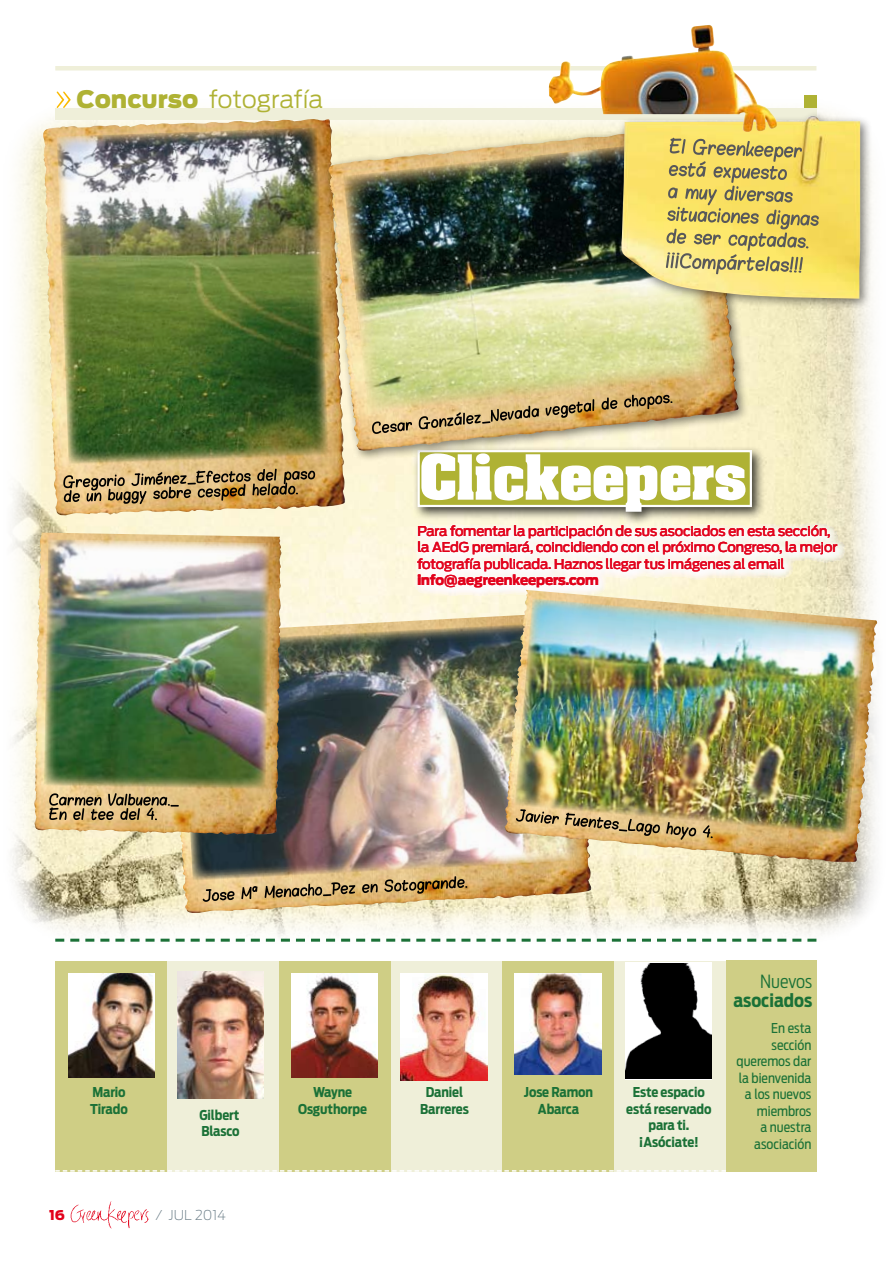
<style>
.page{position:relative;width:893px;height:1263px;background:#fff}
.page>*{position:absolute;margin:0;border:0;box-sizing:border-box;transform-origin:0 0}
.t1{font:700 52.95px "Aaron";color:#fff}
.t2{font:300 24px "Antenna";color:#afb234}
.t3{font:700 18px "Antenna Cond";color:#1b7137}
.t4{font:300 18px "Antenna Cond";color:#1b7137}
.t5{font:13.5px/16.5px "Antenna";letter-spacing:-.01em;color:#e2001a}
.t6{font:700 13.5px/16.5px "Antenna Cond";letter-spacing:-.005em;color:#1b7137;text-align:center}
.t7{font:13.5px/16.5px "Antenna Cond";color:#1b7137;text-align:right}
.t8{font:700 13.5px "Antenna";letter-spacing:-.01em;color:#e2001a}
.t9{font:200 13.5px "Antenna";color:#697c86}
.t10{font:900 13.5px "Antenna";color:#e2001a}
.s1{font-weight:900}
</style>
<div class="page">
<img style="left:70px;top:1201px;width:79px;height:28px">
<img style="left:11px;top:96px;width:867px;height:846px">
<div style="left:413px;top:445px;width:429px;height:110px;background:#000;opacity:.75"></div>
<div style="left:419px;top:451px;width:332px;height:55px;background:#afb234"></div>
<div style="left:418px;top:450px;width:334px;height:57px;border:2px solid #fff"></div>
<div style="left:411px;top:519px;width:473px;height:93px;background:#fff;opacity:.75"></div>
<div style="left:55px;top:108px;width:761px;height:11px;background:#efefd9"></div>
<div style="left:55px;top:66px;width:761px;height:5px;background:#efefd9"></div>
<svg style="left:57px;top:92px;width:14px;height:16px"></svg>
<div style="left:804px;top:95px;width:12px;height:13px;background:#afb234"></div>
<div style="left:55px;top:961px;width:761px;height:210px;background:#efefd9"></div>
<svg style="left:55px;top:939px;width:761px;height:3px"></svg>
<div style="left:279px;top:961px;width:112px;height:210px;background:#cfce85"></div>
<div style="left:502px;top:961px;width:112px;height:210px;background:#cfce85"></div>
<div style="left:726px;top:961px;width:90px;height:211px;background:#cfce85"></div>
<div style="left:55px;top:961px;width:112px;height:210px;background:#cfce85"></div>
<img style="left:68px;top:973px;width:86px;height:104px">
<img style="left:291px;top:973px;width:86px;height:104px">
<img style="left:514px;top:974px;width:87px;height:101px">
<img style="left:177px;top:971px;width:87px;height:127px">
<svg style="left:625px;top:962px;width:86px;height:118px"></svg>
<img style="left:625px;top:964px;width:86px;height:115px">
<img style="left:401px;top:974px;width:86px;height:106px">
<svg style="left:55px;top:1170px;width:671px;height:2px"></svg>
<img style="left:39px;top:119px;width:262px;height:398px">
<img style="left:57px;top:127px;width:265px;height:338px">
<svg style="left:63px;top:469px;width:252px;height:35px;background:#ad8f5c"></svg>
<div style="left:322px;top:119px;width:441px;height:355px;background:#000;opacity:.5"></div>
<img style="left:323px;top:126px;width:377px;height:326px">
<img style="left:343px;top:139px;width:373px;height:274px">
<img style="left:372px;top:395px;width:300px;height:39px">
<img style="left:170px;top:836px;width:423px;height:78px">
<img style="left:180px;top:622px;width:397px;height:259px">
<svg style="left:203px;top:876px;width:264px;height:26px;background:#bf9f68"></svg>
<img style="left:503px;top:591px;width:355px;height:271px">
<img style="left:514px;top:598px;width:352px;height:236px">
<img style="left:516px;top:809px;width:197px;height:31px">
<div style="left:615px;top:109px;width:276px;height:236px;background:#000;opacity:.5"></div>
<img style="left:620px;top:116px;width:240px;height:183px">
<img style="left:549px;top:25px;width:229px;height:107px">
<img style="left:33px;top:539px;width:245px;height:297px">
<img style="left:44px;top:539px;width:226px;height:251px">
<svg style="left:49px;top:793px;width:130px;height:27px;background:#aa9265"></svg>
<svg style="left:666px;top:138px;width:153px;height:136px;background:#d6c363"></svg>
<h2 class="t2" style="left:77px;top:85px;width:248px"><span class="s1">Concurso</span> fotografía</h2>
<h1 class="t1" style="left:420px;top:432px;width:328px">Clickeepers</h1>
<p class="t5" style="left:417px;top:523px;width:421px">Para fomentar la participación de sus asociados en esta sección, la AEdG premiará, coincidiendo con el próximo Congreso, la mejor fotografía publicada. Haznos llegar tus imágenes al email</p>
<p class="t8" style="left:417px;top:572px;width:183px">info@aegreenkeepers.com</p>
<p class="t6" style="left:90px;top:1084px;width:39px;text-align:left">Mario<br>Tirado</p>
<p class="t6" style="left:298px;top:1084px;width:70px">Wayne<br>Osguthorpe</p>
<p class="t6" style="left:199px;top:1107px;width:42px;text-align:left">Gilbert<br>Blasco</p>
<p class="t10" style="left:49px;top:1207px;width:18px">16</p>
<p class="t9" style="left:156px;top:1207px;width:72px">/ JUL 2014</p>
<p class="t6" style="left:420px;top:1084px;width:50px">Daniel<br>Barreres</p>
<p class="t6" style="left:524px;top:1084px;width:71px">Jose Ramon<br>Abarca</p>
<p class="t6" style="left:626px;top:1084px;width:87px">Este espacio está reservado para ti. ¡Asóciate!</p>
<h3 class="t4" style="left:760px;top:971px;width:53px">Nuevos</h3>
<h3 class="t3" style="left:733px;top:990px;width:80px">asociados</h3>
<p class="t7" style="left:737px;top:1020px;width:76px">En esta sección queremos dar la bienvenida a los nuevos miembros<br>a nuestra asociación</p>
</div>
